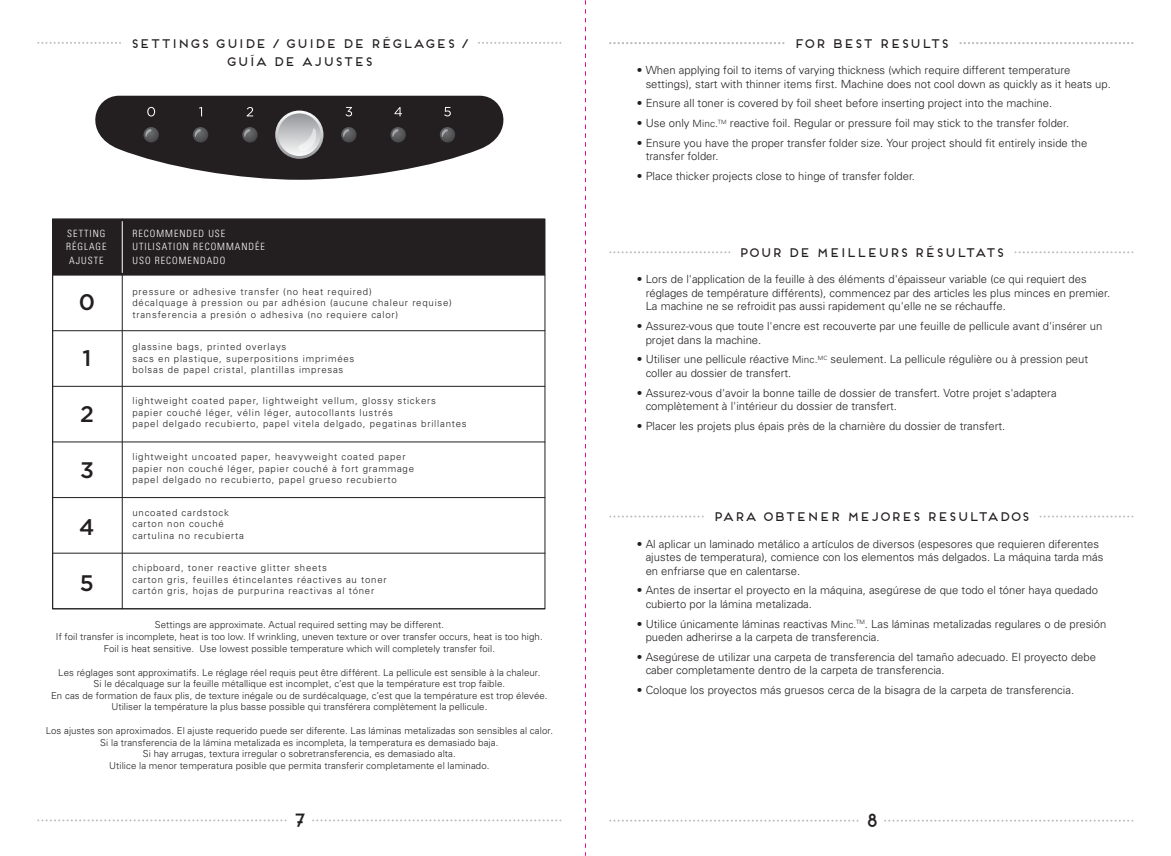
<style>
.page{position:relative;width:1171px;height:856px;background:#fff}
.page>*{position:absolute;margin:0;border:0;box-sizing:border-box;transform-origin:0 0}
.t1{font:500 22.5px "Gotham";color:#231f20}
.t2{font:19.12px "Frontage";color:#231f20}
.t3{font:12.5px/18px "Frontage";letter-spacing:-.1em;color:#231f20;text-align:center}
.t4{font:300 11.25px/13.5px "Univers";color:#231f20}
.t5{font:300 condensed 10px/13.8px "Univers";letter-spacing:.1em;color:#fff}
.t6{font:300 9.62px/11.5px "Univers";letter-spacing:.015em;color:#231f20;text-align:center}
.t7{font:300 9.62px/11.5px "Univers";letter-spacing:.08em;color:#231f20}
.s1{font-size:10px}
</style>
<div class="page">
<svg style="left:38px;top:819px;width:248px;height:2px"></svg>
<svg style="left:313px;top:819px;width:248px;height:2px"></svg>
<svg style="left:38px;top:42px;width:83px;height:2px"></svg>
<svg style="left:479px;top:42px;width:82px;height:2px"></svg>
<svg style="left:610px;top:819px;width:248px;height:2px"></svg>
<svg style="left:885px;top:819px;width:248px;height:2px"></svg>
<svg style="left:610px;top:42px;width:174px;height:2px"></svg>
<svg style="left:960px;top:42px;width:173px;height:2px"></svg>
<svg style="left:610px;top:251px;width:120px;height:2px"></svg>
<svg style="left:1015px;top:251px;width:118px;height:2px"></svg>
<svg style="left:610px;top:515px;width:93px;height:2px"></svg>
<svg style="left:1040px;top:515px;width:93px;height:2px"></svg>
<svg style="left:95px;top:96px;width:409px;height:84px"></svg>
<hr style="left:53px;top:330px;width:492px;height:1px;background:#231f20">
<hr style="left:53px;top:275px;width:492px;height:1px;background:#231f20">
<div style="left:53px;top:219px;width:492px;height:56px;background:#231f20"></div>
<hr style="left:122px;top:219px;width:1px;height:389px;background:#231f20">
<hr style="left:52px;top:219px;width:1px;height:389px;background:#231f20">
<hr style="left:53px;top:386px;width:492px;height:1px;background:#231f20">
<hr style="left:53px;top:441px;width:492px;height:1px;background:#231f20">
<hr style="left:53px;top:497px;width:492px;height:1px;background:#231f20">
<hr style="left:53px;top:553px;width:492px;height:1px;background:#231f20">
<hr style="left:53px;top:608px;width:492px;height:1px;background:#231f20">
<hr style="left:122px;top:221px;width:1px;height:51px;background:#fff">
<svg style="left:585px;top:0;width:1px;height:855px"></svg>
<p class="t3" style="left:130px;top:34px;width:341px">SETTINGS GUIDE / GUIDE DE RÉGLAGES /<br>GUÍA DE AJUSTES</p>
<p class="t5" style="left:66px;top:226px;width:42px;text-align:center">SETTING<br>RÉGLAGE<br>AJUSTE</p>
<h1 class="t1" style="left:79px;top:289px;width:18px">0</h1>
<h1 class="t1" style="left:82px;top:345px;width:10px">1</h1>
<h1 class="t1" style="left:80px;top:401px;width:15px">2</h1>
<h1 class="t1" style="left:80px;top:457px;width:15px">3</h1>
<h1 class="t1" style="left:79px;top:514px;width:17px">4</h1>
<h1 class="t1" style="left:80px;top:570px;width:15px">5</h1>
<p class="t5" style="left:132px;top:226px;width:134px">RECOMMENDED USE<br>UTILISATION RECOMMANDÉE<br>USO RECOMENDADO</p>
<p class="t7" style="left:132px;top:285px;width:321px">pressure or adhesive transfer (no heat required)<br>décalquage à pression ou par adhésion (aucune chaleur requise)</p>
<p class="t7" style="left:132px;top:308px;width:267px">transferencia a presión o adhesiva (no requiere calor)</p>
<p class="t7" style="left:132px;top:341px;width:223px">glassine bags, printed overlays<br>sacs en plastique, superpositions imprimées bolsas de papel cristal, plantillas impresas</p>
<p class="t7" style="left:132px;top:395px;width:336px">lightweight coated paper, lightweight vellum, glossy stickers papier couché léger, vélin léger, autocollants lustrés<br>papel delgado recubierto, papel vitela delgado, pegatinas brillantes</p>
<p class="t7" style="left:132px;top:450px;width:283px">lightweight uncoated paper, heavyweight coated paper papier non couché léger, papier couché à fort grammage papel delgado no recubierto, papel grueso recubierto</p>
<p class="t7" style="left:132px;top:506px;width:113px">uncoated cardstock carton non couché cartulina no recubierta</p>
<p class="t7" style="left:132px;top:561px;width:256px">chipboard, toner reactive glitter sheets<br>carton gris, feuilles étincelantes réactives au toner cartón gris, hojas de purpurina reactivas al tóner</p>
<p class="t6" style="left:56px;top:619px;width:488px">Settings are approximate. Actual required setting may be different.<br>If foil transfer is incomplete, heat is too low. If wrinkling, uneven texture or over transfer occurs, heat is too high.<br>Foil is heat sensitive. Use lowest possible temperature which will completely transfer foil.</p>
<p class="t6" style="left:51px;top:666px;width:498px">Les réglages sont approximatifs. Le réglage réel requis peut être différent. La pellicule est sensible à la chaleur.<br>Si le décalquage sur la feuille métallique est incomplet, c’est que la température est trop faible.<br>En cas de formation de faux plis, de texture inégale ou de surdécalquage, c’est que la température est trop élevée.<br>Utiliser la température la plus basse possible qui transférera complètement la pellicule.</p>
<p class="t6" style="left:46px;top:724px;width:509px">Los ajustes son aproximados. El ajuste requerido puede ser diferente. Las láminas metalizadas son sensibles al calor.<br>Si la transferencia de la lámina metalizada es incompleta, la temperatura es demasiado baja.<br>Si hay arrugas, textura irregular o sobretransferencia, es demasiado alta.<br>Utilice la menor temperatura posible que permita transferir completamente el laminado.</p>
<h2 class="t2" style="left:291px;top:808px;width:18px">7</h2>
<p class="t3" style="left:793px;top:34px;width:158px">FOR BEST RESULTS</p>
<p class="t4" style="left:645px;top:63px;width:467px;text-indent:-9px">• When applying foil to items of varying thickness (which require different temperature settings), start with thinner items first. Machine does not cool down as quickly as it heats up.</p>
<p class="t4" style="left:637px;top:96px;width:417px">• Ensure all toner is covered by foil sheet before inserting project into the machine.</p>
<p class="t4" style="left:637px;top:116px;width:434px">• Use only <span class="s1">Minc.</span><sup>TM</sup> reactive foil. Regular or pressure foil may stick to the transfer folder.</p>
<p class="t4" style="left:645px;top:136px;width:443px;text-indent:-9px">• Ensure you have the proper transfer folder size. Your project should fit entirely inside the transfer folder.</p>
<p class="t4" style="left:636px;top:169px;width:280px">• Place thicker projects close to hinge of transfer folder.</p>
<p class="t3" style="left:738px;top:243px;width:268px">POUR DE MEILLEURS RÉSULTATS</p>
<p class="t4" style="left:645px;top:272px;width:466px;text-indent:-9px">• Lors de l'application de la feuille à des éléments d'épaisseur variable (ce qui requiert des réglages de température différents), commencez par des articles les plus minces en premier.<br>La machine ne se refroidit pas aussi rapidement qu'elle ne se réchauffe.</p>
<p class="t4" style="left:645px;top:319px;width:458px;text-indent:-9px">• Assurez-vous que toute l'encre est recouverte par une feuille de pellicule avant d'insérer un projet dans la machine.</p>
<p class="t4" style="left:645px;top:352px;width:444px;text-indent:-9px">• Utiliser une pellicule réactive <span class="s1">Minc.</span><sup>MC</sup> seulement. La pellicule régulière ou à pression peut coller au dossier de transfert.</p>
<p class="t4" style="left:645px;top:385px;width:412px;text-indent:-9px">• Assurez-vous d'avoir la bonne taille de dossier de transfert. Votre projet s'adaptera complètement à l'intérieur du dossier de transfert.</p>
<p class="t4" style="left:637px;top:419px;width:370px">• Placer les projets plus épais près de la charnière du dossier de transfert.</p>
<p class="t3" style="left:712px;top:507px;width:319px">PARA OBTENER MEJORES RESULTADOS</p>
<p class="t4" style="left:645px;top:536px;width:459px;text-indent:-9px">• Al aplicar un laminado metálico a artículos de diversos (espesores que requieren diferentes ajustes de temperatura), comience con los elementos más delgados. La máquina tarda más en enfriarse que en calentarse.</p>
<p class="t4" style="left:645px;top:583px;width:454px;text-indent:-9px">• Antes de insertar el proyecto en la máquina, asegúrese de que todo el tóner haya quedado cubierto por la lámina metalizada.</p>
<p class="t4" style="left:645px;top:616px;width:462px;text-indent:-9px">• Utilice únicamente láminas reactivas <span class="s1">Minc.</span><sup>TM</sup>. Las láminas metalizadas regulares o de presión pueden adherirse a la carpeta de transferencia.</p>
<p class="t4" style="left:645px;top:649px;width:452px;text-indent:-9px">• Asegúrese de utilizar una carpeta de transferencia del tamaño adecuado. El proyecto debe caber completamente dentro de la carpeta de transferencia.</p>
<p class="t4" style="left:637px;top:683px;width:439px">• Coloque los proyectos más gruesos cerca de la bisagra de la carpeta de transferencia.</p>
<h2 class="t2" style="left:863px;top:808px;width:17px">8</h2>
</div>
